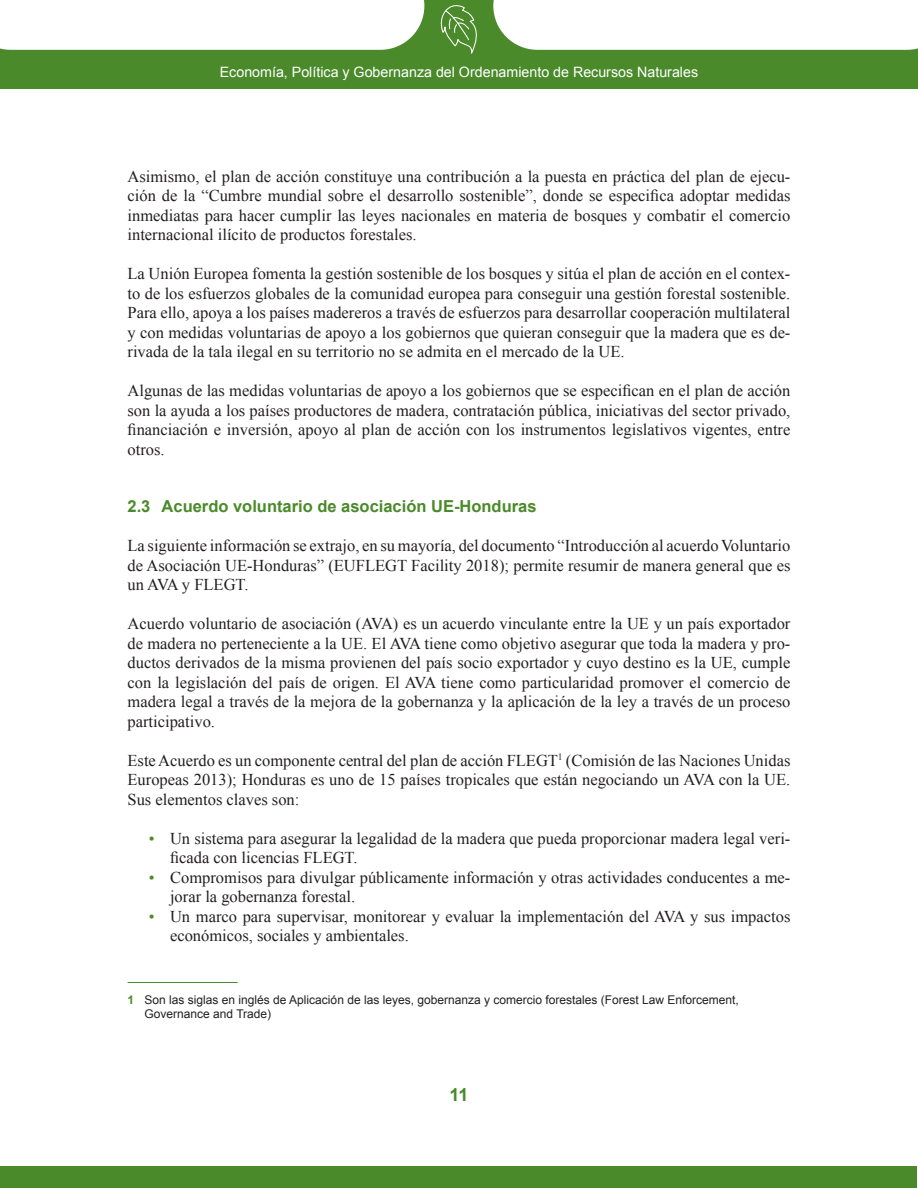
<style>
.page{position:relative;width:918px;height:1188px;background:#fff}
.page>*{position:absolute;margin:0;border:0;box-sizing:border-box;transform-origin:0 0}
.t1{font:700 18px "Arial";color:#4a8a2a}
.Texto{font:16.5px/19.5px "Times New Roman";color:#231f20;text-align:justify}
.Titulos_1_1{font:700 16.5px "Arial";color:#4a8a2a}
.t2{font:14.25px "Arial";color:#fff}
.Pie_de_página{font:12px/13.8px "Arial";color:#231f20}
.s1{color:#4a8a2a}
.s2{font-weight:700;color:#4a8a2a}
</style>
<div class="page">
<div style="left:1px;top:1167px;width:916px;height:21px;background:#4a8a2a"></div>
<div style="left:0;top:0;width:917px;height:88px;background:#4a8a2a"></div>
<div style="left:0;top:0;width:424px;height:50px;background:#fff"></div>
<div style="left:493px;top:0;width:425px;height:50px;background:#fff"></div>
<svg style="left:440px;top:5px;width:37px;height:49px"></svg>
<hr style="left:128px;top:982px;width:110px;height:1px;background:#4a8a2a">
<p class="t2" style="left:220px;top:62px;width:480px">Economía, Política y Gobernanza del Ordenamiento de Recursos Naturales</p>
<p class="Texto" style="left:128px;top:166px;width:664px">Asimismo, el plan de acción constituye una contribución a la puesta en práctica del plan de ejecu&shy;ción de la “Cumbre mundial sobre el desarrollo sostenible”, donde se especifica adoptar medidas inmediatas para hacer cumplir las leyes nacionales en materia de bosques y combatir el comercio internacional ilícito de productos forestales.</p>
<p class="Texto" style="left:128px;top:263px;width:664px">La Unión Europea fomenta la gestión sostenible de los bosques y sitúa el plan de acción en el contex&shy;to de los esfuerzos globales de la comunidad europea para conseguir una gestión forestal sostenible.<br>Para ello, apoya a los países madereros a través de esfuerzos para desarrollar cooperación multilateral y con medidas voluntarias de apoyo a los gobiernos que quieran conseguir que la madera que es de&shy;rivada de la tala ilegal en su territorio no se admita en el mercado de la UE.</p>
<p class="Texto" style="left:128px;top:380px;width:664px">Algunas de las medidas voluntarias de apoyo a los gobiernos que se especifican en el plan de acción son la ayuda a los países productores de madera, contratación pública, iniciativas del sector privado, financiación e inversión, apoyo al plan de acción con los instrumentos legislativos vigentes, entre otros.</p>
<p class="Titulos_1_1" style="left:128px;top:496px;width:410px">2.3 Acuerdo voluntario de asociación UE-Honduras</p>
<p class="Texto" style="left:128px;top:536px;width:664px">La siguiente información se extrajo, en su mayoría, del documento “Introducción al acuerdo Voluntario de Asociación UE-Honduras” (EUFLEGT Facility 2018); permite resumir de manera general que es un AVA y FLEGT.</p>
<p class="Texto" style="left:128px;top:614px;width:664px">Acuerdo voluntario de asociación (AVA) es un acuerdo vinculante entre la UE y un país exportador de madera no perteneciente a la UE. El AVA tiene como objetivo asegurar que toda la madera y pro&shy;ductos derivados de la misma provienen del país socio exportador y cuyo destino es la UE, cumple con la legislación del país de origen. El AVA tiene como particularidad promover el comercio de madera legal a través de la mejora de la gobernanza y la aplicación de la ley a través de un proceso participativo.</p>
<p class="Texto" style="left:128px;top:750px;width:664px">Este Acuerdo es un componente central del plan de acción FLEGT<sup>1</sup> (Comisión de las Naciones Unidas Europeas 2013); Honduras es uno de 15 países tropicales que están negociando un AVA con la UE.<br>Sus elementos claves son:</p>
<p class="Texto" style="left:170px;top:828px;width:622px;text-indent:-21px"><span class="s1">•</span> Un sistema para asegurar la legalidad de la madera que pueda proporcionar madera legal veri&shy;ficada con licencias FLEGT.</p>
<p class="Texto" style="left:170px;top:867px;width:622px;text-indent:-21px"><span class="s1">•</span> Compromisos para divulgar públicamente información y otras actividades conducentes a me&shy;jorar la gobernanza forestal.</p>
<p class="Texto" style="left:170px;top:906px;width:622px;text-indent:-21px"><span class="s1">•</span> Un marco para supervisar, monitorear y evaluar la implementación del AVA y sus impactos económicos, sociales y ambientales.</p>
<p class="Pie_de_página" style="left:145px;top:993px;width:596px;text-indent:-17px"><span class="s2">1</span> Son las siglas en inglés de Aplicación de las leyes, gobernanza y comercio forestales (Forest Law Enforcement,<br>Governance and Trade)</p>
<p class="t1" style="left:449px;top:1083px;width:21px">11</p>
</div>
